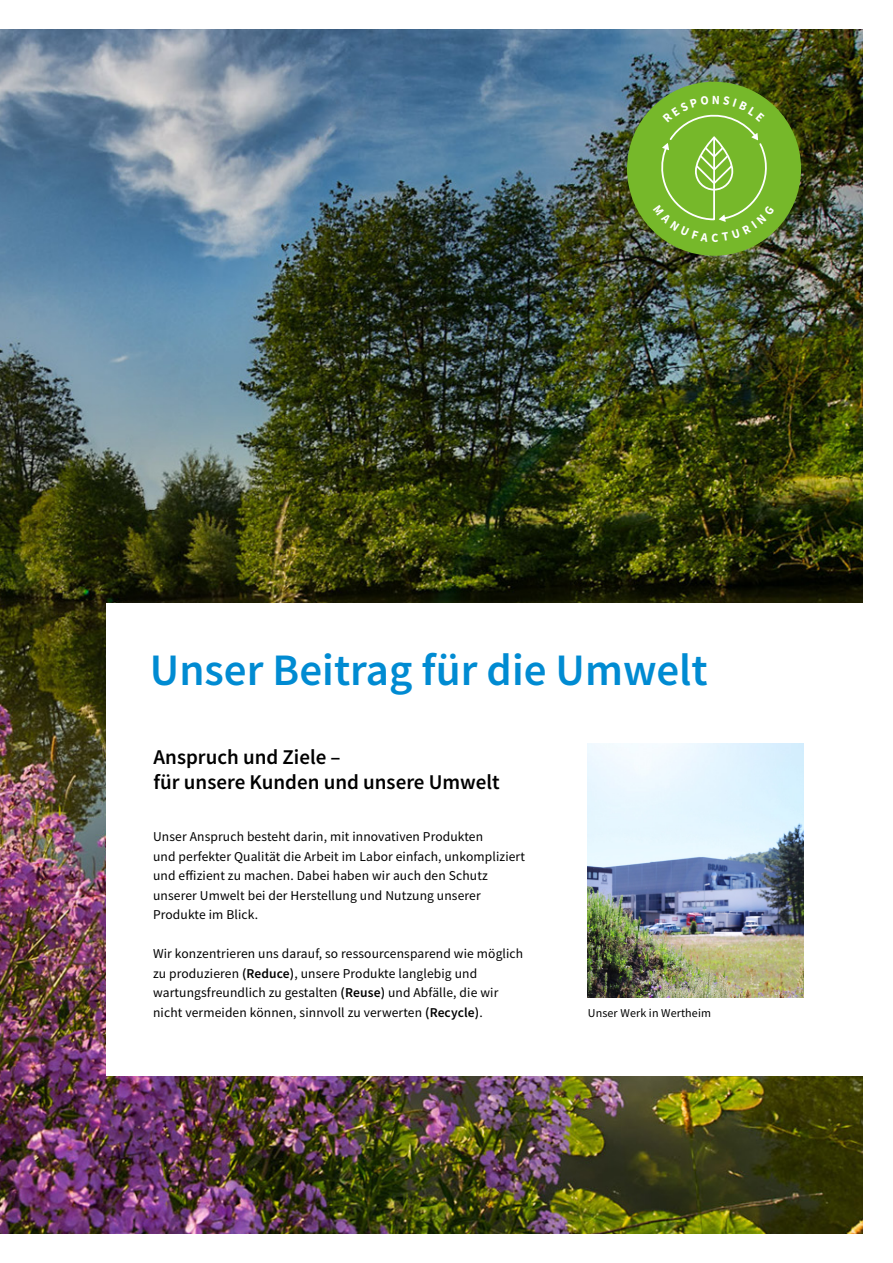
<style>
.page{position:relative;width:893px;height:1263px;background:#fff}
.page>*{position:absolute;margin:0;border:0;box-sizing:border-box;transform-origin:0 0}
.t1{font:600 45px "Source Sans Pro";color:#008bd2}
.t2{font:600 21px/25.2px "Source Sans Pro";color:#000}
.t3{font:13.5px/19.5px "Source Sans Pro";letter-spacing:.01em;color:#000}
.t4{font:12px "Source Sans Pro";letter-spacing:.01em;color:#000}
.s1{font-weight:600}
</style>
<div class="page">
<img style="left:0;top:30px;width:862px;height:1203px">
<div style="left:627px;top:82px;width:174px;height:174px;background:#76b82a;border-radius:50%"></div>
<div style="left:106px;top:603px;width:787px;height:472px;background:#fff"></div>
<img style="left:588px;top:744px;width:216px;height:253px">
<svg style="left:653px;top:96px;width:121px;height:146px"></svg>
<h1 class="t1" style="left:150px;top:641px;width:559px">Unser Beitrag für die Umwelt</h1>
<h2 class="t2" style="left:154px;top:744px;width:348px">Anspruch und Ziele –<br>für unsere Kunden und unsere Umwelt</h2>
<p class="t3" style="left:153px;top:827px;width:373px">Unser Anspruch besteht darin, mit innovativen Produkten<br>und perfekter Qualität die Arbeit im Labor einfach, unkompliziert und effizient zu machen. Dabei haben wir auch den Schutz unserer Umwelt bei der Herstellung und Nutzung unserer Produkte im Blick.</p>
<p class="t3" style="left:153px;top:944px;width:372px">Wir konzentrieren uns darauf, so ressourcensparend wie möglich zu produzieren <span class="s1">(Reduce)</span>, unsere Produkte langlebig und wartungsfreundlich zu gestalten <span class="s1">(Reuse)</span> und Abfälle, die wir nicht vermeiden können, sinnvoll zu verwerten <span class="s1">(Recycle)</span>.</p>
<p class="t4" style="left:588px;top:1005px;width:125px">Unser Werk in Wertheim</p>
</div>
